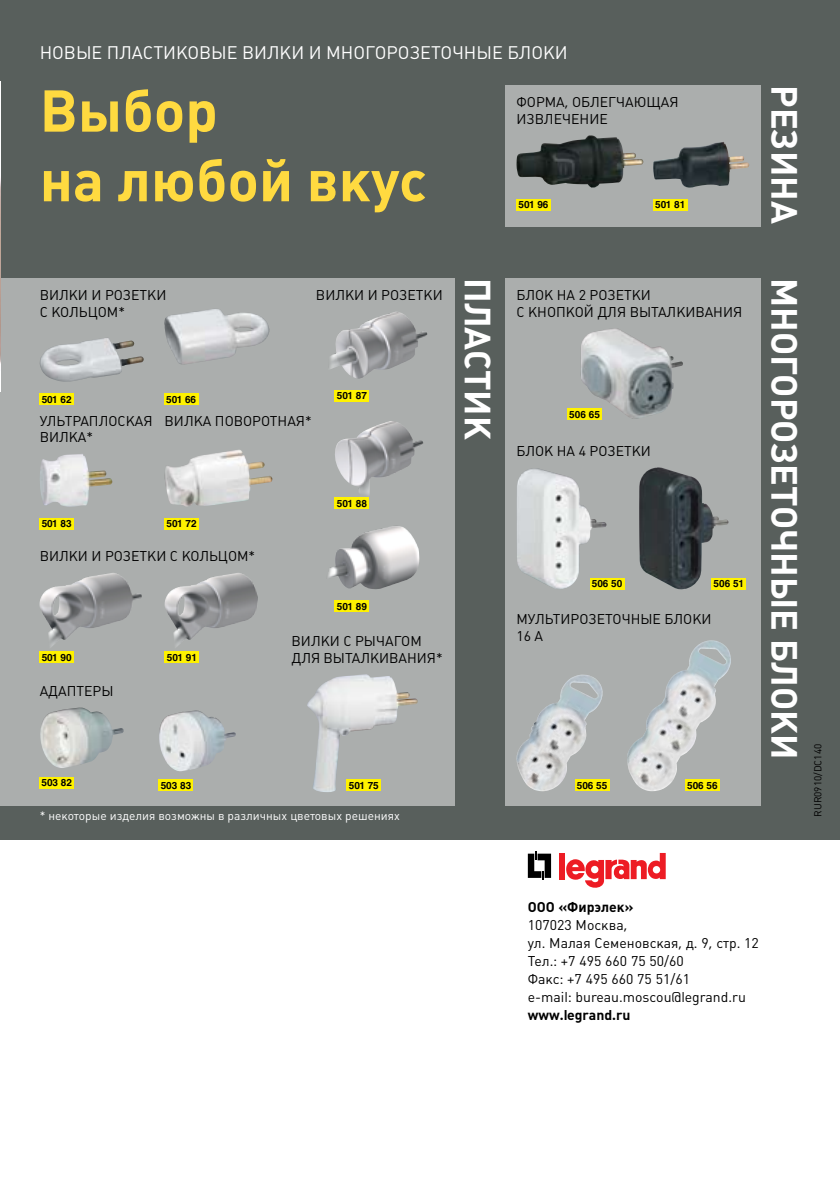
<style>
.page{position:relative;width:840px;height:1191px;background:#fff}
.page>*{position:absolute;margin:0;border:0;box-sizing:border-box;transform-origin:0 0}
.t1{font:700 58px/69.6px "Plumb";color:#ffda40}
.t2{font:700 36px "Plumb";color:#fff}
.t3{font:18px "Plumb";color:#fff}
.t4{font:14px/16.8px "Plumb";color:#000}
.t5{font:700 14px "Plumb";color:#000}
.t6{font:12px "Plumb";color:#fff}
.t7{font:700 10px "Helvetica LT Std";color:#000}
.t8{font:10px "Plumb";color:#000}
</style>
<div class="page">
<div style="left:0;top:0;width:839px;height:839px;background:#585f5c"></div>
<div style="left:0;top:278px;width:454px;height:527px;background:#abaead"></div>
<div style="left:505px;top:278px;width:255px;height:527px;background:#abaead"></div>
<div style="left:505px;top:85px;width:255px;height:142px;background:#abaead"></div>
<img style="left:0;top:81px;width:1px;height:310px">
<img style="left:40px;top:338px;width:104px;height:44px">
<img style="left:164px;top:309px;width:105px;height:56px">
<img style="left:516px;top:135px;width:127px;height:52px">
<img style="left:653px;top:142px;width:95px;height:45px">
<img style="left:307px;top:674px;width:110px;height:118px">
<img style="left:516px;top:674px;width:86px;height:117px">
<img style="left:627px;top:640px;width:103px;height:151px">
<img style="left:581px;top:329px;width:101px;height:90px">
<div style="left:516px;top:199px;width:34px;height:11px;background:#fff200"></div>
<div style="left:40px;top:393px;width:34px;height:12px;background:#fff200"></div>
<div style="left:164px;top:393px;width:34px;height:12px;background:#fff200"></div>
<div style="left:567px;top:408px;width:34px;height:12px;background:#fff200"></div>
<div style="left:652px;top:199px;width:34px;height:11px;background:#fff200"></div>
<img style="left:39px;top:573px;width:103px;height:74px">
<img style="left:164px;top:573px;width:94px;height:74px">
<div style="left:40px;top:651px;width:34px;height:12px;background:#fff200"></div>
<div style="left:165px;top:651px;width:34px;height:12px;background:#fff200"></div>
<img style="left:40px;top:707px;width:84px;height:61px">
<img style="left:159px;top:710px;width:77px;height:61px">
<div style="left:40px;top:777px;width:34px;height:11px;background:#fff200"></div>
<div style="left:159px;top:780px;width:34px;height:11px;background:#fff200"></div>
<div style="left:346px;top:780px;width:34px;height:11px;background:#fff200"></div>
<div style="left:574px;top:780px;width:34px;height:11px;background:#fff200"></div>
<div style="left:685px;top:780px;width:34px;height:11px;background:#fff200"></div>
<img style="left:517px;top:468px;width:89px;height:121px">
<img style="left:639px;top:467px;width:89px;height:123px">
<div style="left:589px;top:578px;width:34px;height:11px;background:#fff200"></div>
<div style="left:711px;top:578px;width:34px;height:11px;background:#fff200"></div>
<img style="left:40px;top:454px;width:42px;height:53px">
<img style="left:164px;top:449px;width:108px;height:58px">
<img style="left:330px;top:311px;width:97px;height:67px">
<img style="left:334px;top:421px;width:89px;height:77px">
<img style="left:328px;top:526px;width:91px;height:64px">
<div style="left:40px;top:518px;width:34px;height:11px;background:#fff200"></div>
<div style="left:164px;top:518px;width:34px;height:11px;background:#fff200"></div>
<div style="left:334px;top:390px;width:35px;height:11px;background:#fff200"></div>
<div style="left:334px;top:498px;width:35px;height:11px;background:#fff200"></div>
<div style="left:334px;top:600px;width:35px;height:12px;background:#fff200"></div>
<svg style="left:527px;top:851px;width:23px;height:29px"></svg>
<div style="left:559px;top:853px;width:6px;height:26px;background:#ed1c24"></div>
<svg style="left:566px;top:853px;width:99px;height:35px"></svg>
<p class="t3" style="left:40px;top:43px;width:529px">Новые пластиковые вилки и многорозеточн ые блоки</p>
<h1 class="t1" style="left:40px;top:76px;width:388px">Выбор<br>на любой вкус</h1>
<p class="t4" style="left:516px;top:94px;width:163px">Форма, облегчающая извлечение</p>
<p class="t7" style="left:518px;top:198px;width:32px">501 96</p>
<p class="t7" style="left:654px;top:198px;width:32px">501 81</p>
<h2 class="t2" style="left:498px;top:278px;width:159px;rotate:90deg">Пластик</h2>
<p class="t4" style="left:316px;top:287px;width:128px">В илки и розетки</p>
<p class="t4" style="left:40px;top:287px;width:128px">В илки и розетки с кольцом*</p>
<p class="t4" style="left:516px;top:287px;width:227px">Блок на 2 розетки<br>с кнопкой для выталкиван ия</p>
<p class="t7" style="left:336px;top:389px;width:32px">501 87</p>
<p class="t7" style="left:42px;top:393px;width:32px">501 62</p>
<p class="t7" style="left:166px;top:393px;width:32px">501 66</p>
<p class="t7" style="left:569px;top:408px;width:32px">506 65</p>
<p class="t4" style="left:40px;top:412px;width:114px">Ультраплоская<br>В илка*</p>
<p class="t4" style="left:164px;top:412px;width:149px">В илка поворотная*</p>
<p class="t7" style="left:42px;top:518px;width:32px">501 83</p>
<p class="t7" style="left:166px;top:518px;width:32px">501 72</p>
<p class="t4" style="left:40px;top:548px;width:217px">В илки и розетки с кольцом*</p>
<p class="t7" style="left:336px;top:497px;width:32px">501 88</p>
<p class="t7" style="left:336px;top:600px;width:32px">501 89</p>
<p class="t4" style="left:291px;top:632px;width:132px">В илки с рычагом</p>
<p class="t7" style="left:42px;top:651px;width:32px">501 90</p>
<p class="t7" style="left:167px;top:651px;width:32px">501 91</p>
<p class="t4" style="left:291px;top:649px;width:152px">для выталкиван ия*</p>
<p class="t4" style="left:40px;top:683px;width:75px">Адаптеры</p>
<p class="t4" style="left:516px;top:443px;width:136px">Блок на 4 розетки</p>
<p class="t7" style="left:591px;top:577px;width:32px">506 50</p>
<p class="t7" style="left:713px;top:577px;width:32px">506 51</p>
<p class="t4" style="left:516px;top:611px;width:196px">Мультирозеточн ые блоки<br>16 А</p>
<p class="t7" style="left:41px;top:776px;width:32px">503 82</p>
<p class="t7" style="left:160px;top:779px;width:32px">503 83</p>
<p class="t7" style="left:348px;top:779px;width:32px">501 75</p>
<p class="t7" style="left:576px;top:779px;width:32px">506 55</p>
<p class="t7" style="left:686px;top:779px;width:32px">506 56</p>
<p class="t6" style="left:40px;top:809px;width:361px">* некоторые изделия возможны в различных цветовых решениях</p>
<h2 class="t2" style="left:804px;top:85px;width:140px;rotate:90deg">Резина</h2>
<h2 class="t2" style="left:804px;top:278px;width:483px;rotate:90deg">Многорозеточные блоки</h2>
<p class="t8" style="left:811px;top:816px;width:74px;rotate:-90deg">RUR0910/DC140</p>
<p class="t5" style="left:527px;top:899px;width:10px">ООО</p>
<p class="t5" style="left:558px;top:899px;width:76px">«Фирэлек»</p>
<p class="t4" style="left:527px;top:916px;width:232px;line-height:18px">107023 М осква,<br>ул. Малая Семеновская, д. 9, стр. 12<br>Тел.: +7 495 660 75 50/60<br>Факс: +7 495 660 75 51/61<br>e-mail: bureau.moscou@legrand.ru</p>
<p class="t5" style="left:527px;top:1007px;width:104px">www.legrand.ru</p>
</div>
